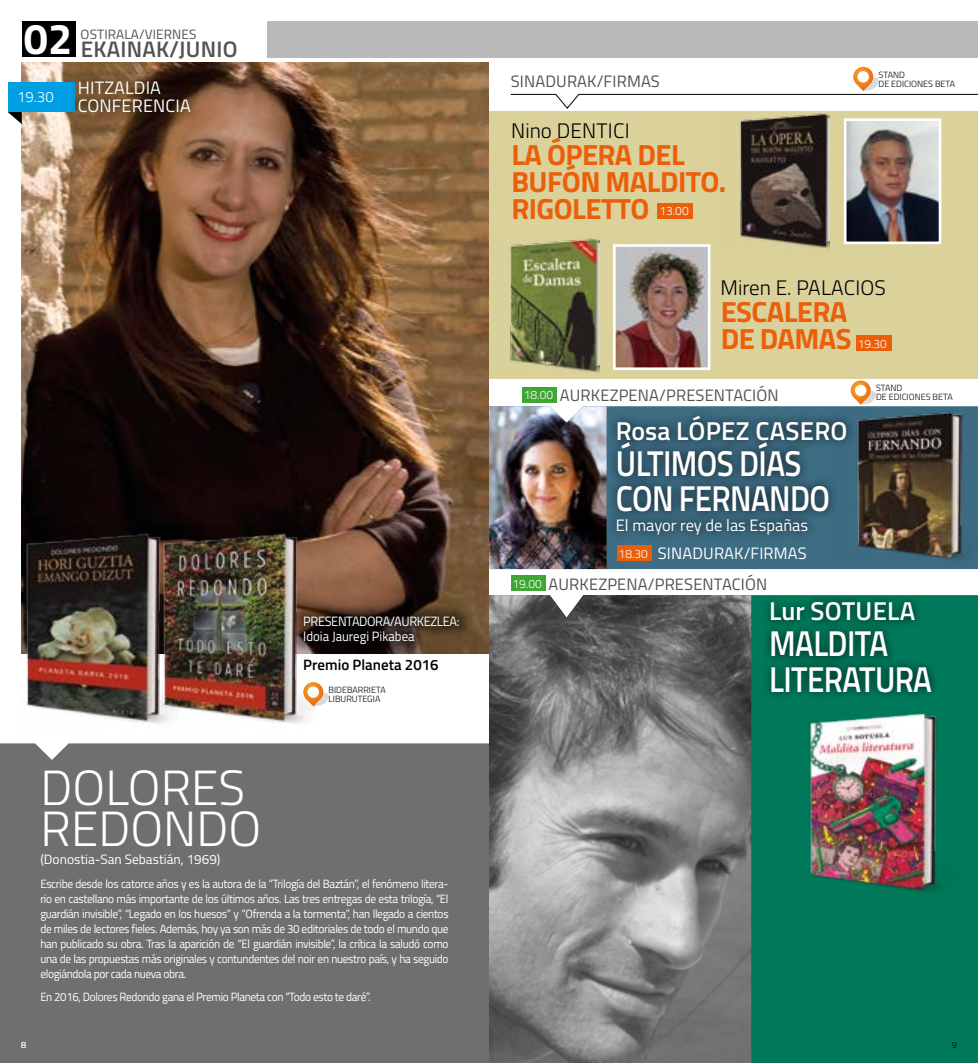
<style>
.page{position:relative;width:978px;height:1063px;background:#fff}
.page>*{position:absolute;margin:0;border:0;box-sizing:border-box;transform-origin:0 0}
.t1{font:300 49.5px/41.2px "Titillium";color:#fff}
.t2{font:600 36px/35.5px "Titillium";letter-spacing:-.02em;color:#fff;scale:.87 1}
.t3{font:700 29.1px/26.7px "Titillium";letter-spacing:-.02em;color:#eb5f0a}
.t4{font:600 25.8px "Titillium";letter-spacing:.01em;color:#fff}
.t5{font:600 22.5px "Titillium";color:#525251}
.t6{font:300 21px "Titillium";color:#000}
.t7{font:18px/18px "Titillium";letter-spacing:.01em;color:#fff}
.t8{font:16.5px "Titillium";letter-spacing:.01em;color:#525251}
.t9{font:16.5px/28.5px "Titillium";letter-spacing:.01em;color:#fff}
.t10{font:600 15px "Titillium";color:#000}
.t11{font:300 15px "Titillium";color:#fff}
.t12{font:13.5px "Titillium";color:#fff;scale:.95 1}
.t13{font:13.5px "Titillium";color:#fff}
.t14{font:13.5px "Titillium";letter-spacing:.01em;color:#525251}
.t15{font:12px/15px "Titillium";letter-spacing:-.03em;color:#fff;text-align:justify;scale:.95 1}
.t16{font:300 12px "Titillium";color:#fff}
.t17{font:300 9px/9px "Titillium";color:#000}
.t18{font:300 9px "Titillium";color:#fff}
.s1{font-weight:300;font-size:12px;color:#fff}
.s2{font-weight:300;font-size:12px}
</style>
<div class="page">
<div style="left:0;top:743px;width:489px;height:320px;background:#706f6f"></div>
<div style="left:751px;top:595px;width:227px;height:468px;background:#00795b"></div>
<img style="left:489px;top:595px;width:262px;height:468px">
<div style="left:489px;top:111px;width:489px;height:268px;background:#dad19b"></div>
<div style="left:268px;top:21px;width:710px;height:37px;background:#bababa"></div>
<div style="left:22px;top:21px;width:54px;height:36px;background:#000"></div>
<img style="left:740px;top:113px;width:90px;height:136px">
<img style="left:22px;top:63px;width:467px;height:590px">
<div style="left:8px;top:82px;width:67px;height:30px;background:#009fe3"></div>
<div style="left:70px;top:71px;width:130px;height:49px;background:#000;opacity:.75"></div>
<img style="left:21px;top:526px;width:135px;height:198px">
<svg style="left:317px;top:605px;width:152px;height:50px;background:#36271d"></svg>
<svg style="left:317px;top:683px;width:12px;height:23px"></svg>
<img style="left:156px;top:526px;width:161px;height:198px">
<div style="left:763px;top:594px;width:178px;height:106px;background:#000;opacity:.75"></div>
<img style="left:777px;top:706px;width:201px;height:195px">
<svg style="left:510px;top:67px;width:468px;height:42px"></svg>
<img style="left:848px;top:122px;width:89px;height:118px">
<div style="left:844px;top:118px;width:97px;height:126px;border:3px solid #fff"></div>
<div style="left:658px;top:203px;width:35px;height:16px;background:#eb5f0a"></div>
<img style="left:486px;top:233px;width:114px;height:146px">
<img style="left:617px;top:248px;width:89px;height:118px">
<div style="left:613px;top:244px;width:97px;height:126px;border:3px solid #fff"></div>
<div style="left:511px;top:576px;width:34px;height:15px;background:#3fa535"></div>
<svg style="left:8px;top:112px;width:14px;height:12px"></svg>
<div style="left:856px;top:335px;width:35px;height:16px;background:#eb5f0a"></div>
<div style="left:607px;top:406px;width:371px;height:163px;background:#3d6c83"></div>
<img style="left:489px;top:406px;width:118px;height:163px">
<div style="left:522px;top:387px;width:35px;height:15px;background:#3fa535"></div>
<svg style="left:851px;top:380px;width:25px;height:25px"></svg>
<div style="left:608px;top:407px;width:247px;height:137px;background:#000;opacity:.75"></div>
<img style="left:831px;top:406px;width:147px;height:161px">
<div style="left:617px;top:545px;width:35px;height:16px;background:#eb5f0a"></div>
<h3 class="t5" style="left:24px;top:32px;width:70px"><sup>02</sup> EKAINA</h3>
<p class="t14" style="left:81px;top:24px;width:117px">OSTIRALA/vi ernes</p>
<h3 class="t5" style="left:156px;top:32px;width:36px">K/JUNIO</h3>
<p class="t11" style="left:17px;top:86px;width:38px">19.30</p>
<h3 class="t7" style="left:78px;top:77px;width:106px;text-indent:47px">ldia conferencia</h3>
<h3 class="t7" style="left:78px;top:77px;width:22px">hitza</h3>
<p class="t12" style="left:303px;top:612px;width:9px">PRESEN</p>
<p class="t12" style="left:346px;top:612px;width:67px">TADORA/AURKE</p>
<p class="t12" style="left:430px;top:612px;width:32px">ZLEA:</p>
<p class="t12" style="left:303px;top:627px;width:119px">Idoia Jauregi Pikabea</p>
<p class="t10" style="left:303px;top:653px;width:137px">PREMIO PLANETA 2016</p>
<p class="t17" style="left:329px;top:685px;width:59px">BIDEBARRIETA<br>LIBURUTEGIA</p>
<h1 class="t1" style="left:41px;top:764px;width:32px">DOLORES<br>REDONDO</h1>
<p class="t13" style="left:40px;top:850px;width:182px">(Donostia-San Sebastián, 1969)</p>
<p class="t15" style="left:40px;top:876px;width:431px">Escribe desde los catorce años y es la autora de la “Trilogía del Baztán”, el fenómeno litera&shy;rio en castellano más importante de los últimos años. Las tres entregas de esta trilogía, “El guardián invisible”, “Legado en los huesos” y “Ofrenda a la tormenta”, han llegado a cientos de miles de lectores fieles. Además, hoy ya son más de 30 editoriales de todo el mundo que han publicado su obra. Tras la aparición de “El guardián invisible”, la crítica la saludó como una de las propuestas más originales y contundentes del noir en nuestro país, y ha seguido elogiándola por cada nueva obra.</p>
<p class="t15" style="left:40px;top:989px;width:349px">En 2016, Dolores Redondo gana el Premio Planeta con “Todo esto te daré”.</p>
<p class="t18" style="left:21px;top:1039px;width:7px">8</p>
<h3 class="t8" style="left:511px;top:70px;width:149px">si nadurak/FIRMAS</h3>
<h3 class="t6" style="left:511px;top:116px;width:70px">NINO DENTICI</h3>
<h3 class="t3" style="left:511px;top:140px;width:169px">LA ÓPERA DEL<br>BUFÓN MALD</h3>
<h3 class="t3" style="left:678px;top:167px;width:50px">ITO.</h3>
<h3 class="t3" style="left:511px;top:193px;width:140px">RIGOLETTO</h3>
<p class="t16" style="left:659px;top:202px;width:31px">13.00</p>
<p class="t17" style="left:879px;top:70px;width:78px">STAND<br>DE EDICIONES BETA</p>
<h3 class="t6" style="left:721px;top:273px;width:100px">MIREN E. PALACIOS</h3>
<h3 class="t3" style="left:721px;top:297px;width:16px">ESCAL</h3>
<h3 class="t3" style="left:797px;top:297px;width:33px">ERA</h3>
<h3 class="t3" style="left:721px;top:324px;width:58px">DE DAMAS</h3>
<p class="t16" style="left:858px;top:335px;width:31px">19.30</p>
<h3 class="t8" style="left:524px;top:383px;width:256px"><span class="s1">18.00</span> Aurkezpena/Presentación</h3>
<p class="t17" style="left:876px;top:383px;width:78px">STAND<br>DE EDICIONES BETA</p>
<h3 class="t4" style="left:616px;top:412px;width:171px">ROSA LÓPEZ CASERO</h3>
<h2 class="t2" style="left:616px;top:443px;width:42px">ÚLTIMOS</h2>
<h2 class="t2" style="left:739px;top:443px;width:18px">DÍAS</h2>
<h2 class="t2" style="left:616px;top:479px;width:22px">CON</h2>
<h2 class="t2" style="left:679px;top:479px;width:41px">FERNANDO</h2>
<h3 class="t9" style="left:616px;top:510px;width:194px">El mayor rey de las Españas<br><span class="s2">18.30</span> si nadurak/FIRMAS</h3>
<h3 class="t8" style="left:513px;top:572px;width:256px"><span class="s1">19.00</span> Aurkezpena/Presentación</h3>
<h3 class="t4" style="left:769px;top:592px;width:148px">LUR SOTUELA</h3>
<h2 class="t2" style="left:769px;top:624px;width:189px">MALDITA<br>LITERATURA</h2>
<p class="t17" style="left:952px;top:1040px;width:7px">9</p>
</div>
